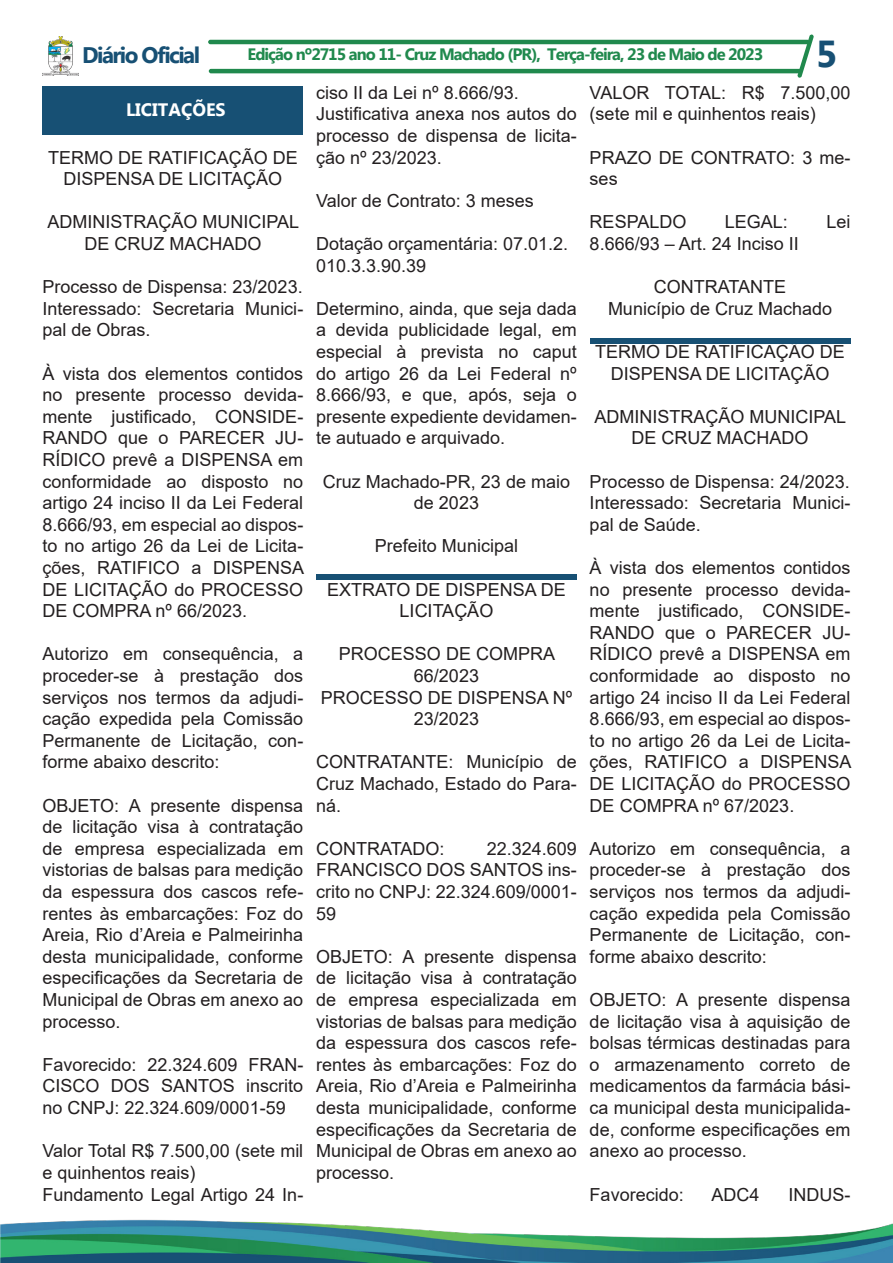
<style>
.page{position:relative;width:893px;height:1263px;background:#fff}
.page>*{position:absolute;margin:0;border:0;box-sizing:border-box;transform-origin:0 0}
.t1{font:700 37.5px "Myanmar Text";color:#175074}
.t2{font:700 22.5px "Myanmar Text";letter-spacing:-.07em;color:#175074}
.t3{font:18px/21.6px "Arial";color:#231f20;text-align:justify}
.t4{font:700 18px "Myanmar Text";color:#fff}
.t5{font:700 16.5px "Myanmar Text";letter-spacing:-.06em;color:#20894d}
</style>
<div class="page">
<hr style="left:208px;top:40px;width:602px;height:4px;background:#20894d;border-radius:2px">
<hr style="left:209px;top:69px;width:593px;height:4px;background:#20894d;border-radius:2px">
<img style="left:43px;top:37px;width:36px;height:38px">
<svg style="left:797px;top:34px;width:17px;height:44px"></svg>
<img style="left:0;top:1219px;width:893px;height:44px">
<div style="left:43px;top:86px;width:260px;height:49px;background:#175074"></div>
<svg style="left:316px;top:574px;width:261px;height:5px"></svg>
<div style="left:590px;top:338px;width:260px;height:6px;background:#175074"></div>
<p class="t2" style="left:82px;top:42px;width:119px">Diário Oficial</p>
<p class="t5" style="left:248px;top:45px;width:517px">Edição nº2715 ano 11- Cruz Machado (PR), Terça-feira, 23 de Maio de 2023</p>
<p class="t1" style="left:816px;top:32px;width:23px">5</p>
<p class="t4" style="left:126px;top:99px;width:101px">LICITAÇÕES</p>
<p class="t3" style="left:48px;top:146px;width:251px;text-align:center">TERMO DE RATIFICAÇÃO DE<br>DISPENSA DE LICITAÇÃO</p>
<p class="t3" style="left:47px;top:211px;width:253px;text-align:center">ADMINISTRAÇÃO MUNICIPAL<br>DE CRUZ MACHADO</p>
<p class="t3" style="left:43px;top:276px;width:262px">Processo de Dispensa: 23/2023.</p>
<p class="t3" style="left:43px;top:298px;width:262px">Interessado: Secretaria Munici&shy;pal de Obras.</p>
<p class="t3" style="left:43px;top:362px;width:263px">À vista dos elementos contidos no presente processo devida&shy;mente justificado, CONSIDE-RANDO que o PARECER JU-RÍDICO prevê a DISPENSA em conformidade ao disposto no artigo 24 inciso II da Lei Federal 8.666/93, em especial ao dispos&shy;to no artigo 26 da Lei de Licita&shy;ções, RATIFICO a DISPENSA DE LICITAÇÃO do PROCESSO DE COMPRA nº 66/2023.</p>
<p class="t3" style="left:43px;top:643px;width:262px">Autorizo em consequência, a proceder-se à prestação dos serviços nos termos da adjudi&shy;cação expedida pela Comissão Permanente de Licitação, con&shy;forme abaixo descrito:</p>
<p class="t3" style="left:43px;top:794px;width:262px">OBJETO: A presente dispensa de licitação visa à contratação de empresa especializada em vistorias de balsas para medição da espessura dos cascos refe&shy;rentes às embarcações: Foz do Areia, Rio d’Areia e Palmeirinha desta municipalidade, conforme especificações da Secretaria de Municipal de Obras em anexo ao processo.</p>
<p class="t3" style="left:43px;top:1054px;width:262px">Favorecido: 22.324.609 FRAN-CISCO DOS SANTOS inscrito no CNPJ: 22.324.609/0001-59</p>
<p class="t3" style="left:43px;top:1140px;width:262px">Valor Total R$ 7.500,00 (sete mil e quinhentos reais)</p>
<p class="t3" style="left:43px;top:1183px;width:262px">Fundamento Legal Artigo 24 In-</p>
<p class="t3" style="left:316px;top:82px;width:204px">ciso II da Lei nº 8.666/93.</p>
<p class="t3" style="left:316px;top:103px;width:262px">Justificativa anexa nos autos do processo de dispensa de licita&shy;ção nº 23/2023.</p>
<p class="t3" style="left:316px;top:190px;width:219px">Valor de Contrato: 3 meses</p>
<p class="t3" style="left:316px;top:233px;width:254px">Dotação orçamentária: 07.01.2.</p>
<p class="t3" style="left:316px;top:254px;width:112px">010.3.3.90.39</p>
<p class="t3" style="left:316px;top:298px;width:262px">Determino, ainda, que seja dada a devida publicidade legal, em especial à prevista no caput do artigo 26 da Lei Federal nº 8.666/93, e que, após, seja o presente expediente devidamen&shy;te autuado e arquivado.</p>
<p class="t3" style="left:323px;top:470px;width:249px;text-align:center">Cruz Machado-PR, 23 de maio de 2023</p>
<p class="t3" style="left:375px;top:535px;width:145px">Prefeito Municipal</p>
<p class="t3" style="left:327px;top:578px;width:240px;text-align:center">EXTRATO DE DISPENSA DE<br>LICITAÇÃO</p>
<p class="t3" style="left:339px;top:643px;width:218px;text-align:center">PROCESSO DE COMPRA<br>66/2023</p>
<p class="t3" style="left:321px;top:686px;width:253px;text-align:center">PROCESSO DE DISPENSA Nº<br>23/2023</p>
<p class="t3" style="left:316px;top:751px;width:262px">CONTRATANTE: Município de Cruz Machado, Estado do Para&shy;ná.</p>
<p class="t3" style="left:316px;top:838px;width:130px">CONTRATADO:</p>
<p class="t3" style="left:316px;top:838px;width:262px;text-indent:171px">22.324.609<br>FRANCISCO DOS SANTOS ins&shy;crito no CNPJ: 22.324.609/0001- 59</p>
<p class="t3" style="left:316px;top:946px;width:262px">OBJETO: A presente dispensa de licitação visa à contratação de empresa especializada em vistorias de balsas para medição da espessura dos cascos refe&shy;rentes às embarcações: Foz do Areia, Rio d’Areia e Palmeirinha desta municipalidade, conforme especificações da Secretaria de Municipal de Obras em anexo ao processo.</p>
<p class="t3" style="left:590px;top:82px;width:262px">VALOR TOTAL: R$ 7.500,00 (sete mil e quinhentos reais)</p>
<p class="t3" style="left:590px;top:146px;width:262px">PRAZO DE CONTRATO: 3 me&shy;ses</p>
<p class="t3" style="left:590px;top:211px;width:98px">RESPALDO</p>
<p class="t3" style="left:725px;top:211px;width:65px">LEGAL:</p>
<p class="t3" style="left:826px;top:211px;width:26px">Lei</p>
<p class="t3" style="left:590px;top:233px;width:211px">8.666/93 – Art. 24 Inciso II</p>
<p class="t3" style="left:654px;top:276px;width:134px">CONTRATANTE</p>
<p class="t3" style="left:608px;top:298px;width:226px">Município de Cruz Machado</p>
<p class="t3" style="left:595px;top:341px;width:251px;text-align:center">TERMO DE RATIFICAÇÃO DE<br>DISPENSA DE LICITAÇÃO</p>
<p class="t3" style="left:594px;top:406px;width:253px;text-align:center">ADMINISTRAÇÃO MUNICIPAL<br>DE CRUZ MACHADO</p>
<p class="t3" style="left:590px;top:470px;width:262px">Processo de Dispensa: 24/2023.</p>
<p class="t3" style="left:590px;top:492px;width:262px">Interessado: Secretaria Munici&shy;pal de Saúde.</p>
<p class="t3" style="left:590px;top:557px;width:263px">À vista dos elementos contidos no presente processo devida&shy;mente justificado, CONSIDE-RANDO que o PARECER JU-RÍDICO prevê a DISPENSA em conformidade ao disposto no artigo 24 inciso II da Lei Federal 8.666/93, em especial ao dispos&shy;to no artigo 26 da Lei de Licita&shy;ções, RATIFICO a DISPENSA DE LICITAÇÃO do PROCESSO DE COMPRA nº 67/2023.</p>
<p class="t3" style="left:590px;top:838px;width:262px">Autorizo em consequência, a proceder-se à prestação dos serviços nos termos da adjudi&shy;cação expedida pela Comissão Permanente de Licitação, con&shy;forme abaixo descrito:</p>
<p class="t3" style="left:590px;top:989px;width:262px">OBJETO: A presente dispensa de licitação visa à aquisição de bolsas térmicas destinadas para o armazenamento correto de medicamentos da farmácia bási&shy;ca municipal desta municipalida&shy;de, conforme especificações em anexo ao processo.</p>
<p class="t3" style="left:590px;top:1183px;width:96px">Favorecido:</p>
<p class="t3" style="left:712px;top:1183px;width:50px">ADC4</p>
<p class="t3" style="left:788px;top:1183px;width:63px">INDUS-</p>
</div>
